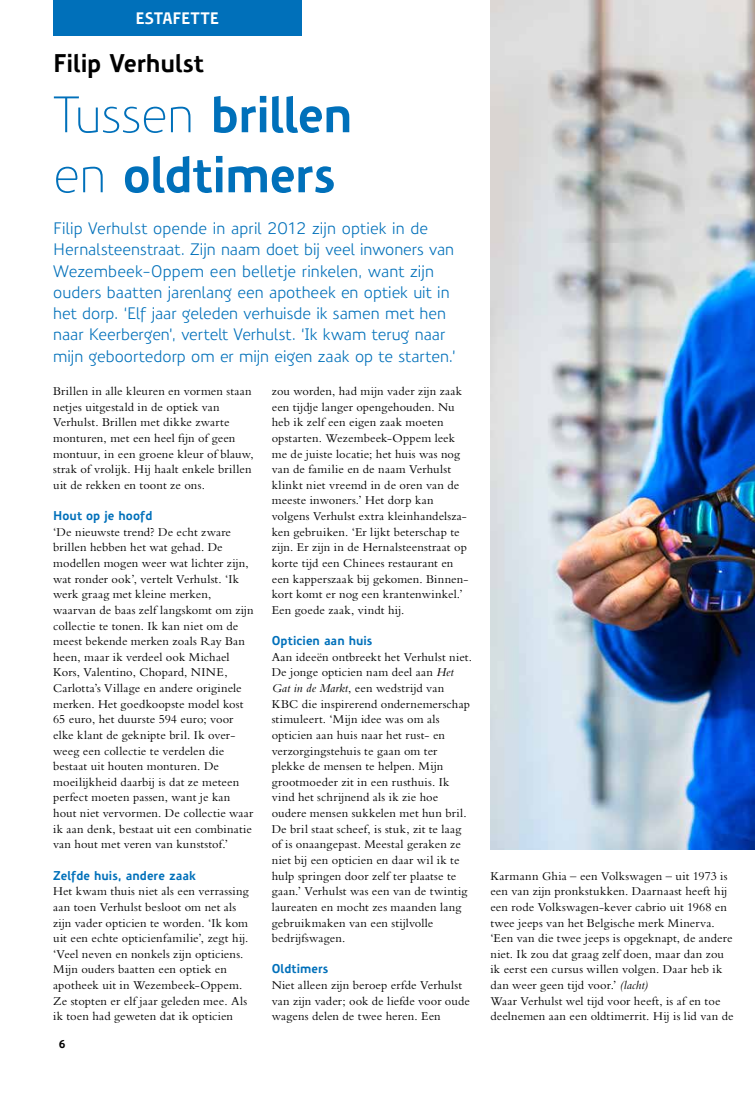
<style>
.page{position:relative;width:755px;height:1099px;background:#fff}
.page>*{position:absolute;margin:0;border:0;box-sizing:border-box;transform-origin:0 0}
.t1{font:700 50px/60px "Precious Sans";letter-spacing:-.015em;color:#0070ba}
.t2{font:700 25px "Precious Sans";letter-spacing:-.005em;color:#000}
.t3{font:16.25px/21.2px "Precious Sans";color:#0070ba}
.t4{font:700 16.25px "Precious Sans";letter-spacing:-.005em;color:#fff}
.t5{font:12.5px/15.6px "Bembo Std";letter-spacing:.01em;color:#000}
.t6{font:700 12.5px "Precious Sans";letter-spacing:.005em;color:#0070ba}
.t7{font:700 11.25px "Precious Sans";color:#000}
.s1{font-weight:300}
.s2{font-style:italic}
</style>
<div class="page">
<div style="left:53px;top:0;width:248px;height:35px;background:#0070ba"></div>
<img style="left:490px;top:0;width:265px;height:849px">
<h3 class="t4" style="left:135px;top:8px;width:85px">ESTAFETTE</h3>
<h2 class="t2" style="left:53px;top:47px;width:152px">Filip Verhulst</h2>
<h1 class="t1" style="left:53px;top:85px;width:301px"><span class="s1">Tussen</span> brillen <span class="s1">en</span> oldtimers</h1>
<p class="t3" style="left:53px;top:218px;width:404px">Filip Verhulst opende in april 2012 zijn optiek in de Hernalsteenstraat. Zijn naam doet bij veel inwoners van Wezembeek-Oppem een belletje rinkelen, want zijn ouders baatten jarenlang een apotheek en optiek uit in het dorp. ‘Elf jaar geleden verhuisde ik samen met hen naar Keerbergen’, vertelt Verhulst. ‘Ik kwam terug naar mijn geboortedorp om er mijn eigen zaak op te starten.’</p>
<p class="t5" style="left:53px;top:383px;width:202px">Brillen in alle kleuren en vormen staan netjes uitgestald in de optiek van Verhulst. Brillen met dikke zwarte monturen, met een heel fijn of geen montuur, in een groene kleur of blauw, strak of vrolijk. Hij haalt enkele brillen uit de rekken en toont ze ons.</p>
<p class="t6" style="left:53px;top:507px;width:101px">Hout op je hoofd</p>
<p class="t5" style="left:53px;top:523px;width:202px">‘De nieuwste trend? De echt zware brillen hebben het wat gehad. De modellen mogen weer wat lichter zijn, wat ronder ook’, vertelt Verhulst. ‘Ik werk graag met kleine merken, waarvan de baas zelf langskomt om zijn collectie te tonen. Ik kan niet om de meest bekende merken zoals Ray Ban heen, maar ik verdeel ook Michael Kors, Valentino, Chopard, NINE, Carlotta’s Village en andere originele merken. Het goedkoopste model kost 65 euro, het duurste 594 euro; voor elke klant de geknipte bril. Ik over&shy;weeg een collectie te verdelen die bestaat uit houten monturen. De moeilijkheid daarbij is dat ze meteen perfect moeten passen, want je kan hout niet vervormen. De collectie waar ik aan denk, bestaat uit een combinatie van hout met veren van kunststof.’</p>
<p class="t6" style="left:53px;top:867px;width:144px">Zelfde huis, andere zaak</p>
<p class="t5" style="left:53px;top:883px;width:197px">Het kwam thuis niet als een verrassing aan toen Verhulst besloot om net als zijn vader opticien te worden. ‘Ik kom uit een echte opticienfamilie’, zegt hij. ‘Veel neven en nonkels zijn opticiens.<br>Mijn ouders baatten een optiek en apotheek uit in Wezembeek-Oppem.<br>Ze stopten er elf jaar geleden mee. Als ik toen had geweten dat ik opticien</p>
<p class="t7" style="left:58px;top:1037px;width:9px">6</p>
<p class="t5" style="left:272px;top:383px;width:198px">zou worden, had mijn vader zijn zaak een tijdje langer opengehouden. Nu heb ik zelf een eigen zaak moeten opstarten. Wezembeek-Oppem leek me de juiste locatie; het huis was nog van de familie en de naam Verhulst klinkt niet vreemd in de oren van de meeste inwoners.’ Het dorp kan volgens Verhulst extra kleinhandelsza&shy;ken gebruiken. ‘Er lijkt beterschap te zijn. Er zijn in de Hernalsteenstraat op korte tijd een Chinees restaurant en een kapperszaak bij gekomen. Binnen&shy;kort komt er nog een krantenwinkel.’ Een goede zaak, vindt hij.</p>
<p class="t6" style="left:272px;top:632px;width:102px">Opticien aan huis</p>
<p class="t5" style="left:272px;top:648px;width:202px">Aan ideeën ontbreekt het Verhulst niet.<br>De jonge opticien nam deel aan <span class="s2">Het Gat in de Markt</span>, een wedstrijd van KBC die inspirerend ondernemerschap stimuleert. ‘Mijn idee was om als opticien aan huis naar het rust- en verzorgingstehuis te gaan om ter plekke de mensen te helpen. Mijn grootmoeder zit in een rusthuis. Ik vind het schrijnend als ik zie hoe oudere mensen sukkelen met hun bril.<br>De bril staat scheef, is stuk, zit te laag of is onaangepast. Meestal geraken ze niet bij een opticien en daar wil ik te hulp springen door zelf ter plaatse te gaan.’ Verhulst was een van de twintig laureaten en mocht zes maanden lang gebruikmaken van een stijlvolle bedrijfswagen.</p>
<p class="t6" style="left:272px;top:960px;width:58px">Oldtimers</p>
<p class="t5" style="left:272px;top:977px;width:200px">Niet alleen zijn beroep erfde Verhulst van zijn vader; ook de liefde voor oude wagens delen de twee heren. Een</p>
<p class="t5" style="left:490px;top:867px;width:245px">Karmann Ghia – een Volkswagen – uit 1973 is een van zijn pronkstukken. Daarnaast heeft hij een rode Volkswagen-kever cabrio uit 1968 en twee jeeps van het Belgische merk Minerva. ‘Een van die twee jeeps is opgeknapt, de andere niet. Ik zou dat graag zelf doen, maar dan zou ik eerst een cursus willen volgen. Daar heb ik dan weer geen tijd voor.’ <span class="s2">(lacht)<br></span>Waar Verhulst wel tijd voor heeft, is af en toe deelnemen aan een oldtimerrit. Hij is lid van de</p>
</div>
